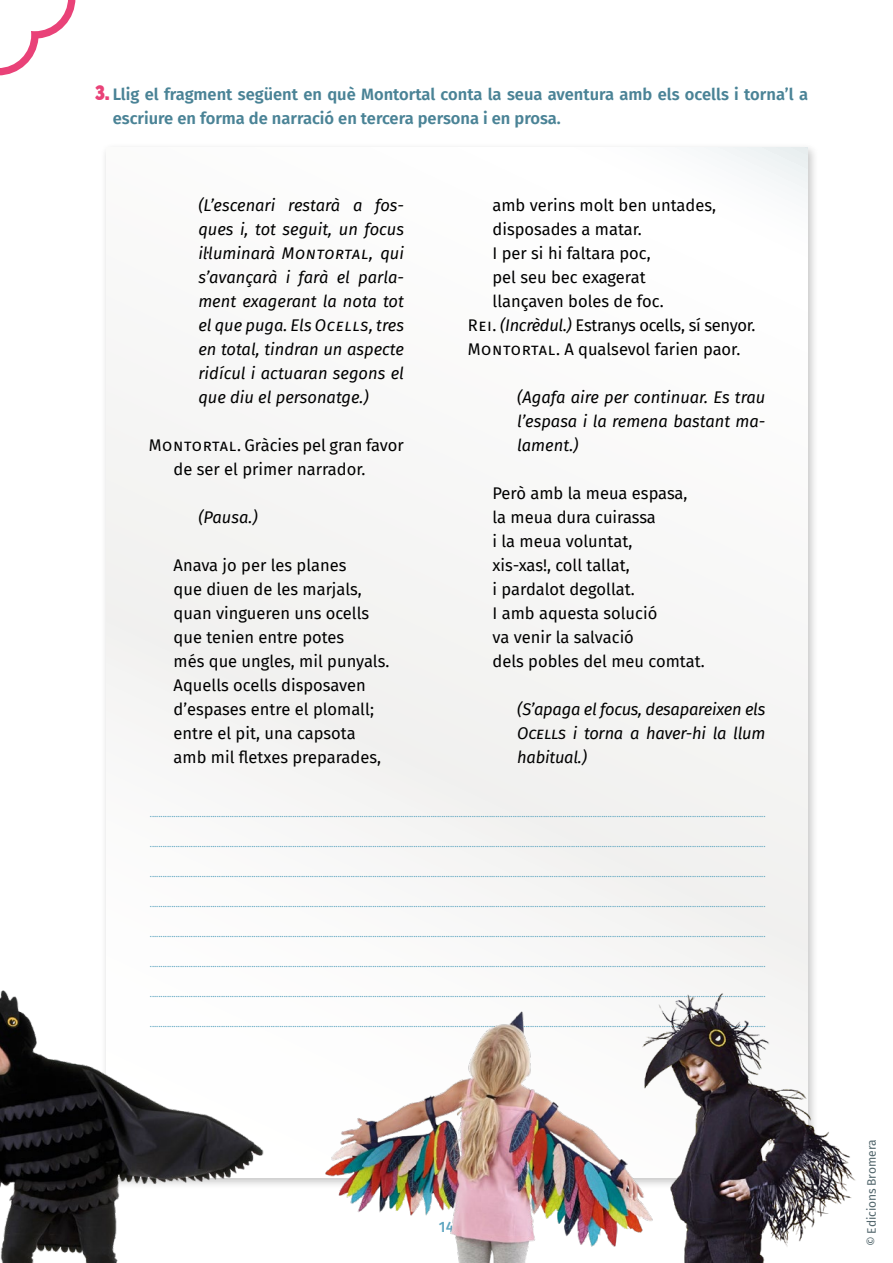
<style>
.page{position:relative;width:893px;height:1263px;background:#fff}
.page>*{position:absolute;margin:0;border:0;box-sizing:border-box;transform-origin:0 0}
.Text{font:16.5px "Fira Sans";color:#000}
.Text-2{font:italic 16.5px/24px "Fira Sans";color:#000;text-align:justify}
.Activitat{font:600 16.5px/24px "Fira Sans";color:#4a8396}
.Text-3{font:16.5px "Fira Sans";letter-spacing:-.02em;color:#000}
.t1{font:500 15px "Fira Sans";color:#5ea5c0}
.t2{font:12px "Fira Sans";letter-spacing:-.005em;color:#52666c}
.Text_activitats{font:9px "Fira Sans";color:#5ea5c0}
.s1{font-family:"Block Berthold";font-weight:400;font-stretch:condensed;font-size:21px;color:#e94278}
.s2{font-style:italic}
</style>
<div class="page">
<svg style="left:0;top:0;width:75px;height:75px"></svg>
<div style="left:101px;top:143px;width:718px;height:1046px;background:#000;opacity:.22"></div>
<div style="left:106px;top:148px;width:702px;height:1030px;background:#f7f7f7"></div>
<img style="left:657px;top:988px;width:199px;height:275px">
<img style="left:0;top:979px;width:269px;height:284px">
<img style="left:321px;top:1011px;width:336px;height:252px">
<p class="Activitat" style="left:113px;top:82px;width:697px;text-indent:-17px"><span class="s1">3.</span> Llig el fragment següent en què Montortal conta la seua aventura amb els ocells i torna’l a escriure en forma de narració en tercera persona i en prosa.</p>
<p class="Text-2" style="left:198px;top:193px;width:207px">(L’escenari restarà a fos&shy;ques i, tot seguit, un focus il·luminarà Montortal, qui s’avançarà i farà el parla&shy;ment exagerant la nota tot el que puga. Els Ocells, tres en total, tindran un aspecte ridícul i actuaran segons el que diu el personatge.)</p>
<p class="Text" style="left:149px;top:433px;width:257px">Montortal. Gràcies pel gran favor</p>
<p class="Text" style="left:174px;top:457px;width:193px">de ser el primer narrador.</p>
<p class="Text-2" style="left:198px;top:505px;width:61px">(Pausa.)</p>
<p class="Text" style="left:174px;top:553px;width:174px">Anava jo per les planes</p>
<p class="Text" style="left:174px;top:577px;width:190px">que diuen de les marjals,</p>
<p class="Text" style="left:174px;top:601px;width:197px">quan vingueren uns ocells</p>
<p class="Text" style="left:174px;top:625px;width:172px">que tenien entre potes</p>
<p class="Text" style="left:174px;top:649px;width:217px">més que ungles, mil punyals.</p>
<p class="Text" style="left:174px;top:673px;width:194px">Aquells ocells disposaven</p>
<p class="Text" style="left:174px;top:697px;width:202px">d’espases entre el plomall;</p>
<p class="Text" style="left:174px;top:721px;width:184px">entre el pit, una capsota</p>
<p class="Text" style="left:174px;top:745px;width:209px">amb mil fletxes preparades,</p>
<p class="Text" style="left:492px;top:193px;width:225px">amb verins molt ben untades,</p>
<p class="Text" style="left:492px;top:217px;width:151px">disposades a matar.</p>
<p class="Text" style="left:492px;top:241px;width:160px">I per si hi faltara poc,</p>
<p class="Text" style="left:492px;top:265px;width:155px">pel seu bec exagerat</p>
<p class="Text" style="left:492px;top:289px;width:173px">llançaven boles de foc.</p>
<p class="Text-3" style="left:468px;top:313px;width:289px">Rei. <span class="s2">(Incrèdul.)</span> Estranys ocells, sí senyor.</p>
<p class="Text" style="left:468px;top:337px;width:274px">Montortal. A qualsevol farien paor.</p>
<p class="Text-2" style="left:517px;top:385px;width:250px">(Agafa aire per continuar. Es trau l’espasa i la remena bastant ma&shy;lament.)</p>
<p class="Text" style="left:492px;top:481px;width:197px">Però amb la meua espasa,</p>
<p class="Text" style="left:492px;top:505px;width:165px">la meua dura cuirassa</p>
<p class="Text" style="left:492px;top:529px;width:141px">i la meua voluntat,</p>
<p class="Text" style="left:492px;top:553px;width:139px">xis-xas!, coll tallat,</p>
<p class="Text" style="left:492px;top:577px;width:144px">i pardalot degollat.</p>
<p class="Text" style="left:492px;top:601px;width:166px">I amb aquesta solució</p>
<p class="Text" style="left:492px;top:625px;width:143px">va venir la salvació</p>
<p class="Text" style="left:492px;top:649px;width:214px">dels pobles del meu comtat.</p>
<p class="Text-2" style="left:517px;top:697px;width:250px">(S’apaga el focus, desapareixen els Ocells i torna a haver-hi la llum habitual.)</p>
<p class="Text_activitats" style="left:150px;top:807px;width:617px">.............................................................................................................................................................................................................................................................................................</p>
<p class="Text_activitats" style="left:150px;top:837px;width:617px">.............................................................................................................................................................................................................................................................................................</p>
<p class="Text_activitats" style="left:150px;top:867px;width:617px">.............................................................................................................................................................................................................................................................................................</p>
<p class="Text_activitats" style="left:150px;top:897px;width:617px">.............................................................................................................................................................................................................................................................................................</p>
<p class="Text_activitats" style="left:150px;top:927px;width:617px">.............................................................................................................................................................................................................................................................................................</p>
<p class="Text_activitats" style="left:150px;top:957px;width:617px">.............................................................................................................................................................................................................................................................................................</p>
<p class="Text_activitats" style="left:150px;top:987px;width:617px">.............................................................................................................................................................................................................................................................................................</p>
<p class="Text_activitats" style="left:150px;top:1017px;width:617px">.............................................................................................................................................................................................................................................................................................</p>
<h2 class="t1" style="left:439px;top:1214px;width:16px">14</h2>
<h3 class="t2" style="left:863px;top:1246px;width:108px;rotate:-90deg">© Edicions Bromera</h3>
</div>
